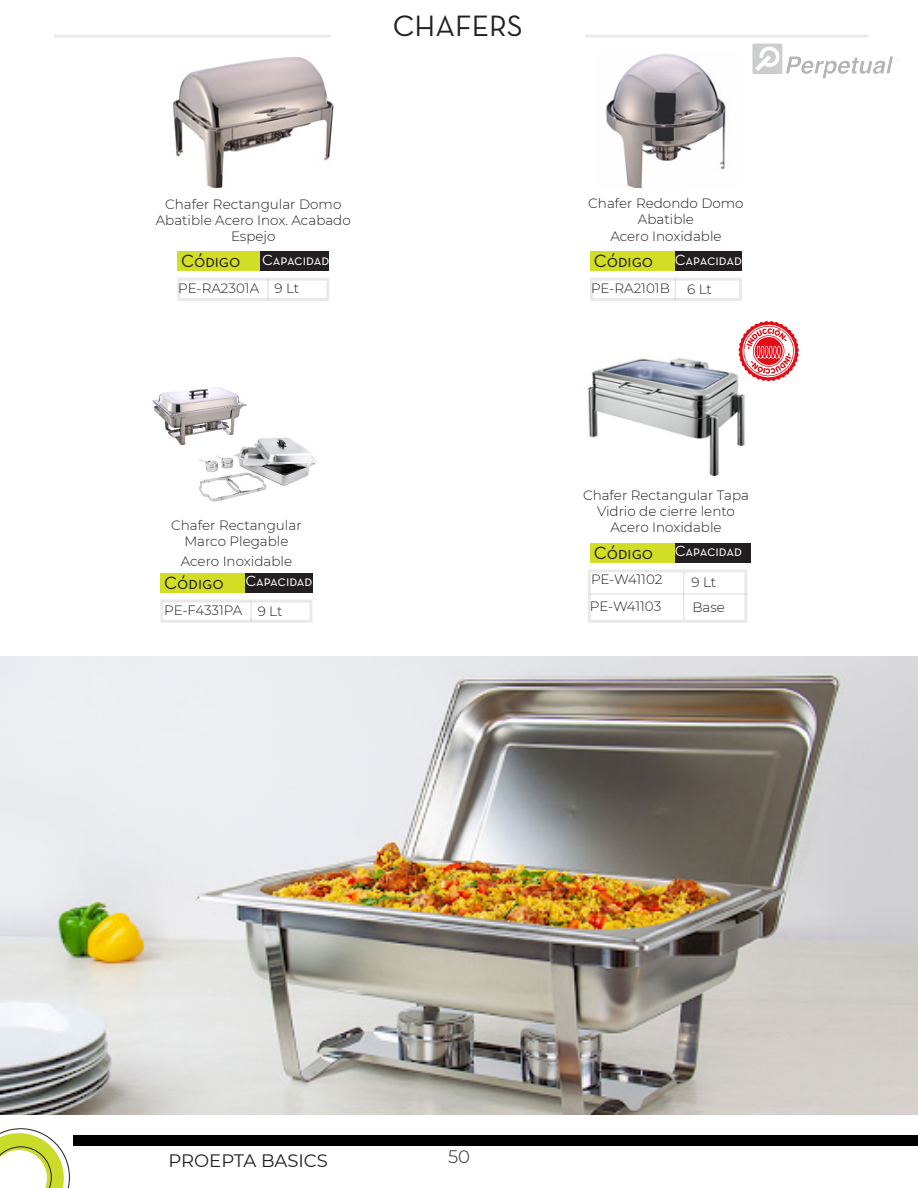
<style>
.page{position:relative;width:918px;height:1188px;background:#fff}
.page>*{position:absolute;margin:0;border:0;box-sizing:border-box;transform-origin:0 0}
.Vasos_y_Copas{font:30px "Neutra Text Book SC";color:#231f20}
.t1{font:18px "Neutra Text Book SC";color:#231f20}
.t2{font:18px "Montserrat";color:#231f20}
.t3{font:300 18px "Montserrat";color:#231f20}
.t4{font:15px "Neutra Text Book SC";letter-spacing:-.01em;color:#fff}
.t5{font:300 13.5px/16.2px "Montserrat";color:#231f20;text-align:center}
</style>
<div class="page">
<div style="left:74px;top:1135px;width:844px;height:11px;background:#000001"></div>
<svg style="left:0;top:1128px;width:70px;height:60px"></svg>
<div style="left:675px;top:251px;width:67px;height:20px;background:#231f20"></div>
<div style="left:590px;top:251px;width:85px;height:20px;background:#d2dd25"></div>
<img style="left:605px;top:53px;width:121px;height:135px">
<hr style="left:674px;top:279px;width:2px;height:21px;background:#000">
<div style="left:260px;top:251px;width:69px;height:20px;background:#231f20"></div>
<div style="left:177px;top:251px;width:83px;height:20px;background:#d2dd25"></div>
<img style="left:173px;top:57px;width:161px;height:132px">
<hr style="left:267px;top:279px;width:2px;height:21px;background:#000">
<div style="left:245px;top:573px;width:68px;height:19px;background:#231f20"></div>
<div style="left:160px;top:573px;width:85px;height:19px;background:#d2dd25"></div>
<img style="left:152px;top:387px;width:94px;height:57px">
<img style="left:196px;top:435px;width:121px;height:67px">
<hr style="left:250px;top:601px;width:2px;height:21px;background:#000">
<div style="left:675px;top:543px;width:75px;height:19px;background:#231f20"></div>
<div style="left:590px;top:543px;width:85px;height:19px;background:#d2dd25"></div>
<img style="left:588px;top:358px;width:157px;height:119px">
<hr style="left:683px;top:572px;width:1px;height:48px;background:#000">
<hr style="left:590px;top:593px;width:156px;height:2px;background:#000">
<hr style="left:54px;top:35px;width:276px;height:3px;background:#231f20">
<hr style="left:585px;top:35px;width:283px;height:3px;background:#231f20">
<img style="left:752px;top:44px;width:146px;height:35px">
<img style="left:0;top:657px;width:918px;height:457px">
<svg style="left:738px;top:321px;width:61px;height:61px"></svg>
<p class="Vasos_y_Copas" style="left:393px;top:8px;width:132px">CHAFERS</p>
<p class="t5" style="left:156px;top:196px;width:197px">Chafer Rectangular Domo<br>Abatible Acero Inox. Acabado<br>Espejo</p>
<p class="t1" style="left:181px;top:250px;width:61px">Código</p>
<p class="t4" style="left:262px;top:250px;width:69px">Capacidad</p>
<p class="t5" style="left:178px;top:279px;width:82px">PE-RA2301A</p>
<p class="t5" style="left:275px;top:279px;width:26px">9 Lt</p>
<p class="t5" style="left:588px;top:195px;width:157px">Chafer Redondo Domo<br>Abatible</p>
<p class="t5" style="left:610px;top:227px;width:113px">Acero Inoxidable</p>
<p class="t1" style="left:594px;top:250px;width:61px">Código</p>
<p class="t4" style="left:675px;top:250px;width:69px">Capacidad</p>
<p class="t5" style="left:591px;top:279px;width:80px">PE-RA2101B</p>
<p class="t5" style="left:687px;top:281px;width:26px">6 Lt</p>
<p class="t5" style="left:171px;top:517px;width:132px">Chafer Rectangular</p>
<p class="t5" style="left:184px;top:533px;width:106px">Marco Plegable</p>
<p class="t5" style="left:181px;top:553px;width:113px">Acero Inoxidable</p>
<p class="t1" style="left:164px;top:572px;width:61px">Código</p>
<p class="t4" style="left:245px;top:572px;width:69px">Capacidad</p>
<p class="t5" style="left:164px;top:601px;width:80px">PE-F4331PA</p>
<p class="t5" style="left:258px;top:602px;width:26px">9 Lt</p>
<p class="t5" style="left:583px;top:486px;width:167px">Chafer Rectangular Tapa<br>Vidrio de cierre lento</p>
<p class="t5" style="left:610px;top:519px;width:113px">Acero Inoxidable</p>
<p class="t1" style="left:594px;top:542px;width:61px">Código</p>
<p class="t4" style="left:675px;top:542px;width:69px">Capacidad</p>
<p class="t5" style="left:591px;top:571px;width:73px">PE-W41102</p>
<p class="t5" style="left:590px;top:598px;width:73px">PE-W41103</p>
<p class="t5" style="left:691px;top:573px;width:26px">9 Lt</p>
<p class="t5" style="left:693px;top:599px;width:34px">Base</p>
<h2 class="t2" style="left:168px;top:1148px;width:161px">PROEPTA BASICS</h2>
<h2 class="t3" style="left:448px;top:1145px;width:23px">50</h2>
</div>
